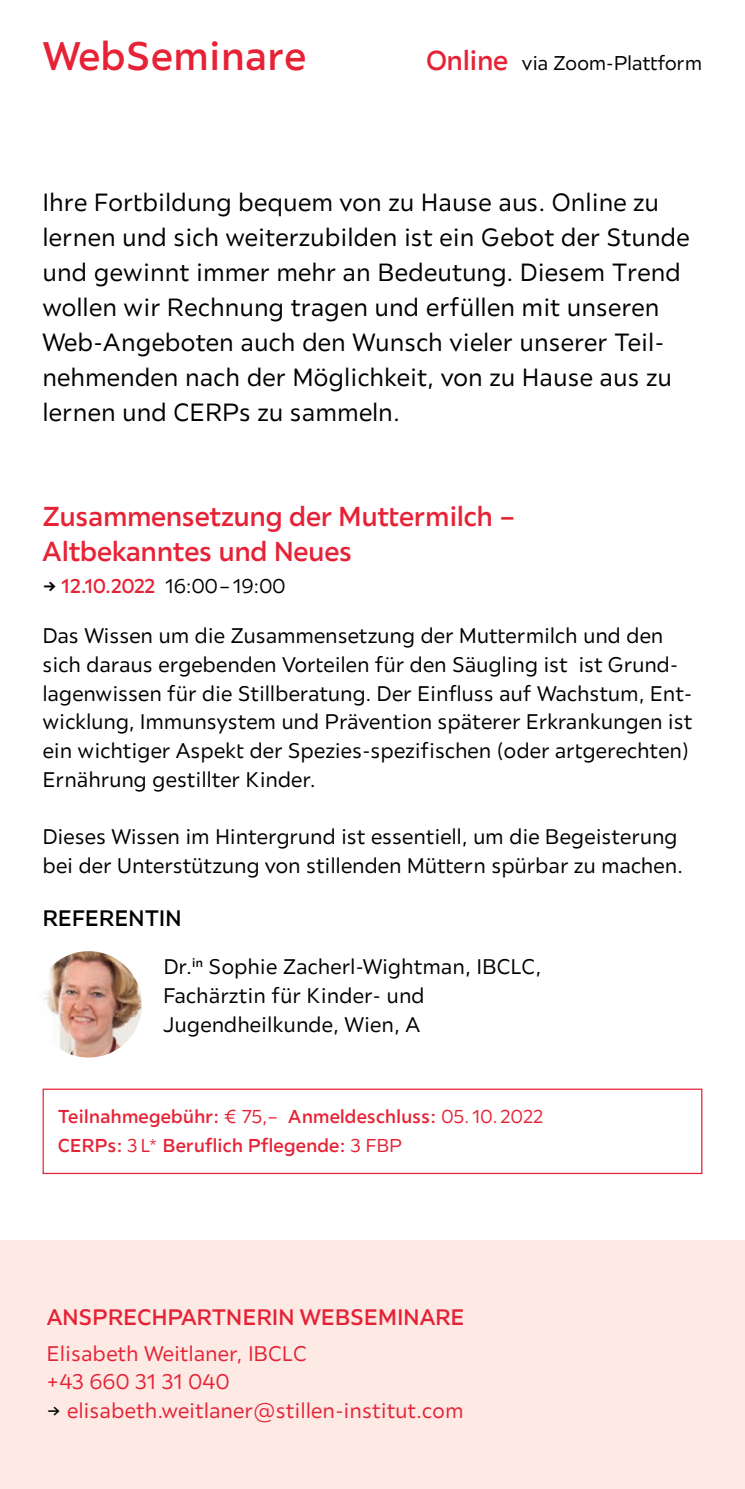
<style>
.page{position:relative;width:745px;height:1489px;background:#fff}
.page>*{position:absolute;margin:0;border:0;box-sizing:border-box;transform-origin:0 0}
.t1{font:500 40px "XXX Lutz Sans";letter-spacing:.025em;color:#e62336}
.t2{font:500 27.5px/35px "XXX Lutz Sans";letter-spacing:.005em;color:#e62336}
.t3{font:25px/35px "XXX Lutz Sans";letter-spacing:.025em;color:#000}
.t4{font:500 22.5px "XXX Lutz Sans";letter-spacing:.015em;color:#e62336}
.t5{font:500 22.5px "XXX Lutz Sans";letter-spacing:.015em;color:#000}
.t6{font:21.25px/28.8px "XXX Lutz Sans";letter-spacing:.02em;color:#000}
.t7{font:21.25px/28.8px "XXX Lutz Sans";letter-spacing:.025em;color:#e62336}
.t8{font:20px "XXX Lutz Sans";letter-spacing:.01em;color:#000}
.t9{font:500 18.75px/28.8px "XXX Lutz Sans";letter-spacing:.02em;color:#e62336}
.s1{font-weight:500;font-size:27.5px;color:#e62336}
.s2{font-weight:500}
.s3{font-weight:500;color:#e62336}
.s4{font-weight:400}
.s5{color:#000}
</style>
<div class="page">
<div style="left:43px;top:1088px;width:659px;height:85px;border:1px solid #e62336"></div>
<img style="left:35px;top:951px;width:107px;height:106px;border-radius:53px">
<div style="left:0;top:1240px;width:744px;height:248px;background:#fdeae5"></div>
<h1 class="t1" style="left:43px;top:31px;width:264px">WebSeminare</h1>
<p class="t8" style="left:426px;top:51px;width:277px"><span class="s1">Online</span> via Zoom-Plattform</p>
<p class="t3" style="left:43px;top:185px;width:648px">Ihre Fortbildung bequem von zu Hause aus. Online zu lernen und sich weiterzubilden ist ein Gebot der Stunde und gewinnt immer mehr an Bedeutung. Diesem Trend wollen wir Rechnung tragen und erfüllen mit unseren Web-Angeboten auch den Wunsch vieler unserer Teil&shy;nehmenden nach der Möglichkeit, von zu Hause aus zu lernen und CERPs zu sammeln.</p>
<p class="t2" style="left:43px;top:498px;width:474px">Zusammensetzung der Muttermilch –<br>Altbekanntes und Neues</p>
<p class="t8" style="left:43px;top:574px;width:244px"><span class="s2">-&gt;</span> <span class="s3">12.10.2022</span> 16:00– 19:00</p>
<p class="t6" style="left:43px;top:621px;width:650px">Das Wissen um die Zusammensetzung der Muttermilch und den sich daraus ergebenden Vorteilen für den Säugling ist ist Grund&shy;lagenwissen für die Stillberatung. Der Einfluss auf Wachstum, Ent&shy;wicklung, Immunsystem und Prävention späterer Erkrankungen ist ein wichtiger Aspekt der Spezies-spezifischen (oder artgerechten)<br>Ernährung gestillter Kinder.</p>
<p class="t6" style="left:43px;top:822px;width:641px">Dieses Wissen im Hintergrund ist essentiell, um die Begeisterung bei der Unterstützung von stillenden Müttern spürbar zu machen.</p>
<p class="t5" style="left:43px;top:904px;width:140px">REFERENTIN</p>
<p class="t6" style="left:163px;top:952px;width:379px">Dr.<sup>in</sup> Sophie Zacherl-Wightman, IBCLC,<br>Fachärztin für Kinder- und<br>Jugendheilkunde, Wien, A</p>
<p class="t9" style="left:58px;top:1101px;width:486px">Teilnahmegebühr: <span class="s4">€ 75,–</span> Anmeldeschluss: <span class="s4">05. 10. 2022<br></span>CERPs: <span class="s4">3 L*</span> Beruflich Pflegende: <span class="s4">3 FBP</span></p>
<p class="t4" style="left:47px;top:1302px;width:418px">ANSPRECHPARTNERIN WEBSEMINARE</p>
<p class="t7" style="left:47px;top:1338px;width:418px">Elisabeth Weitlaner, IBCLC<br>+43 660 31 31 040<br><span class="s5">-&gt;</span> elisabeth.weitlaner@stillen-institut.com</p>
</div>
